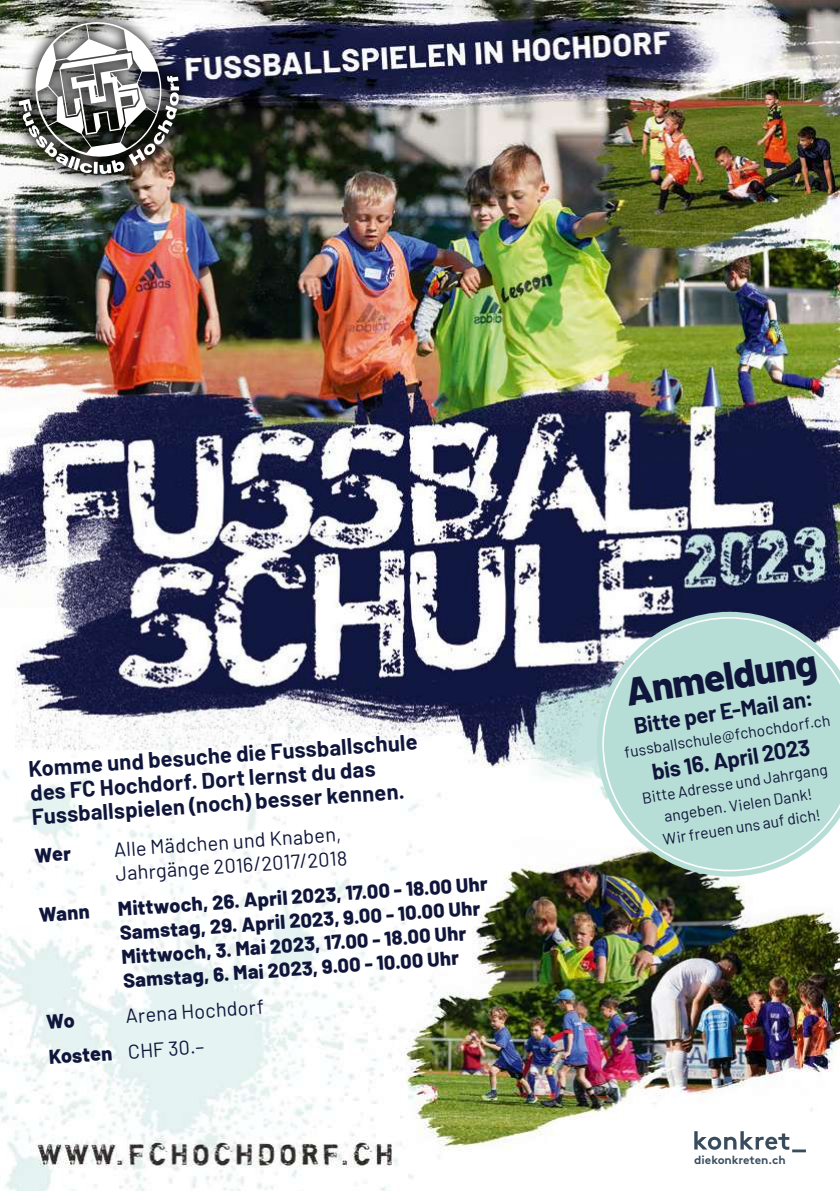
<style>
.page{position:relative;width:840px;height:1191px;background:#fff}
.page>*{position:absolute;margin:0;border:0;box-sizing:border-box;transform-origin:0 0}
.t1{font:800 38.8px "Barlow";color:#10163b}
.t2{font:700 22.2px "Barlow";color:#10163b}
.t3{font:700 22px/24px "Barlow";color:#10163b}
.t4{font:800 20px/24px "Barlow";color:#10163b}
.t5{font:20px/24px "Barlow";color:#10163b}
.t6{font:15.6px/22px "Barlow";color:#10163b;text-align:center}
.t7{font:700 11.8px "Brown LL";color:#384c5e}
.s1{font-weight:800}
</style>
<div class="page">
<img style="left:0;top:0;width:839px;height:1191px">
<svg style="left:596px;top:612px;width:243px;height:264px"></svg>
<svg style="left:602px;top:617px;width:237px;height:254px;background:#b4d6d0"></svg>
<img style="left:0;top:0;width:207px;height:202px">
<svg style="left:18px;top:22px;width:161px;height:152px"></svg>
<svg style="left:694px;top:1131px;width:111px;height:21px"></svg>
<svg style="left:35px;top:847px;width:36px;height:15px"></svg>
<svg style="left:46px;top:1013px;width:29px;height:16px"></svg>
<p class="t3" style="left:28px;top:755px;width:391px;rotate:-4deg">Komme und besuche die Fussballschule des FC Hochdorf. Dort lernst du das<br>Fussballspielen (noch) besser kennen.</p>
<p class="t5" style="left:113px;top:836px;width:233px;rotate:-4deg">Alle Mädchen und Knaben,<br>Jahrgänge 2016/2017/2018</p>
<p class="t4" style="left:38px;top:901px;width:52px;rotate:-4deg">Wann</p>
<p class="t4" style="left:117px;top:895px;width:372px;rotate:-4deg">Mittwoch, 26. April 2023, 17.00 - 18.00 Uhr Samstag, 29. April 2023, 9.00 - 10.00 Uhr Mittwoch, 3. Mai 2023, 17.00 - 18.00 Uhr Samstag, 6. Mai 2023, 9.00 - 10.00 Uhr</p>
<p class="t5" style="left:45px;top:1002px;width:219px;line-height:35.4px;text-indent:79px;rotate:-4deg">Arena Hochdorf<br><span class="s1">Kosten</span> CHF 30.–</p>
<h1 class="t1" style="left:621px;top:663px;width:194px;rotate:-9deg">Anmeldung</h1>
<p class="t2" style="left:631px;top:709px;width:182px;rotate:-9deg">Bitte per E-Mail an:</p>
<p class="t6" style="left:622px;top:740px;width:209px;rotate:-9deg">fussballschule@fchochdorf.ch</p>
<p class="t2" style="left:649px;top:755px;width:161px;rotate:-9deg">bis 16. April 2023</p>
<p class="t6" style="left:640px;top:786px;width:189px;rotate:-9deg">Bitte Adresse und Jahrgang angeben. Vielen Dank!<br>Wir freuen uns auf dich!</p>
<p class="t7" style="left:694px;top:1150px;width:93px">diekonkreten.ch</p>
</div>
